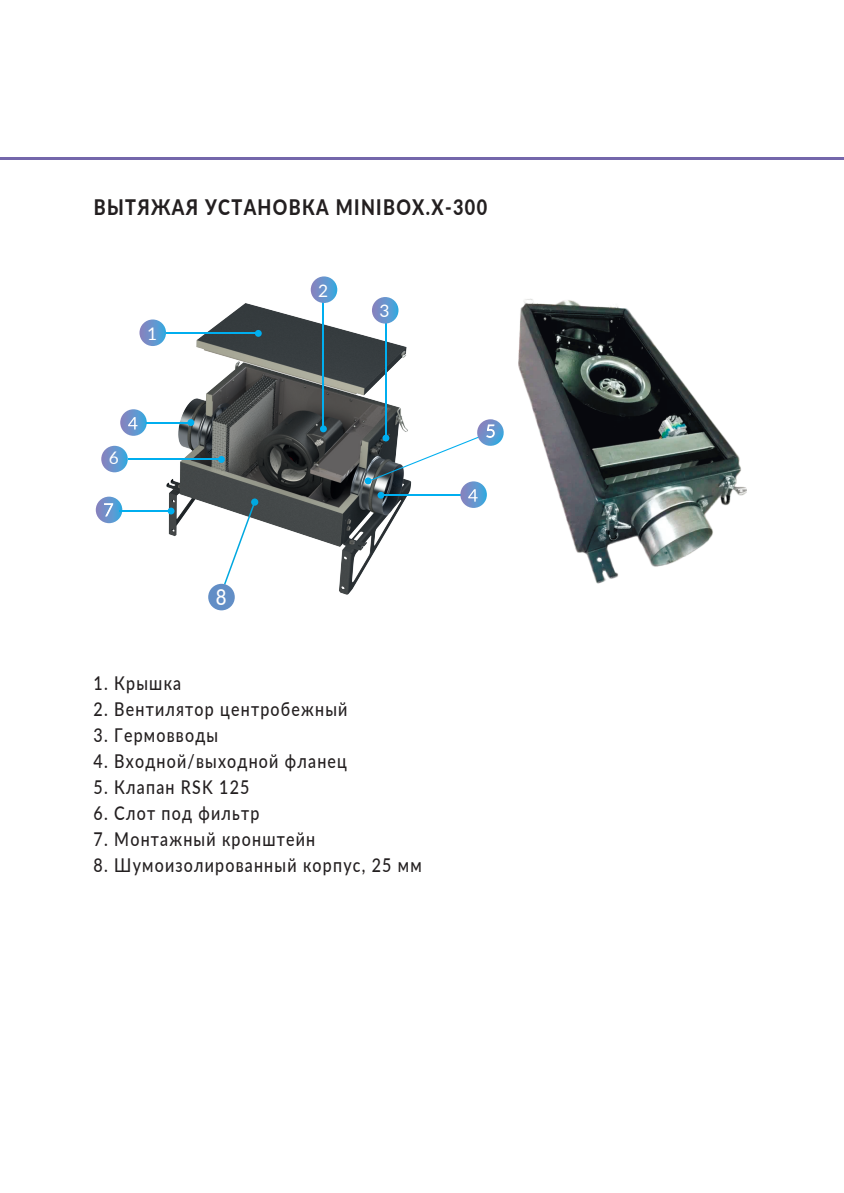
<style>
.page{position:relative;width:844px;height:1193px;background:#fff}
.page>*{position:absolute;margin:0;border:0;box-sizing:border-box;transform-origin:0 0}
.t1{font:500 22px "Lato";color:#fff;scale:.84 1}
.t2{font:800 21.4px "Lato";letter-spacing:.075em;color:#231f20;scale:.84 1}
.t3{font:500 19px "Lato";letter-spacing:.075em;color:#231f20;scale:.84 1}
.t4{font:17.4px "Lato";color:#fff}
.t5{font:800 13.4px "Lato";letter-spacing:.075em;color:#231f20;scale:.84 1}
</style>
<div class="page">
<img style="left:95px;top:287px;width:391px;height:317px">
<svg style="left:120px;top:409px;width:27px;height:27px"></svg>
<svg style="left:128px;top:417px;width:9px;height:12px"></svg>
<svg style="left:139px;top:319px;width:27px;height:27px"></svg>
<hr style="left:323px;top:299px;width:1px;height:130px;background:#00aeef">
<div style="left:320px;top:425px;width:7px;height:7px;background:#00aeef;border-radius:50%"></div>
<hr style="left:385px;top:308px;width:1px;height:130px;background:#00aeef">
<hr style="left:147px;top:422px;width:44px;height:1px;background:#00aeef">
<div style="left:187px;top:419px;width:7px;height:7px;background:#00aeef;border-radius:50%"></div>
<hr style="left:166px;top:333px;width:93px;height:1px;background:#00aeef">
<div style="left:255px;top:330px;width:7px;height:7px;background:#00aeef;border-radius:50%"></div>
<svg style="left:311px;top:276px;width:26px;height:27px"></svg>
<div style="left:372px;top:297px;width:26px;height:26px;background:linear-gradient(to right,#9081bd,#3fa6dd);border-radius:13px"></div>
<svg style="left:460px;top:481px;width:27px;height:27px"></svg>
<svg style="left:101px;top:446px;width:27px;height:26px"></svg>
<hr style="left:128px;top:458px;width:91px;height:2px;background:#00aeef">
<div style="left:218px;top:456px;width:7px;height:7px;background:#00aeef;border-radius:50%"></div>
<svg style="left:364px;top:419px;width:140px;height:82px"></svg>
<svg style="left:96px;top:496px;width:26px;height:27px"></svg>
<svg style="left:104px;top:501px;width:10px;height:18px"></svg>
<hr style="left:119px;top:510px;width:50px;height:1px;background:#00aeef">
<div style="left:168px;top:507px;width:7px;height:7px;background:#00aeef;border-radius:50%"></div>
<hr style="left:0;top:157px;width:844px;height:3px;background:#7467ab">
<div style="left:251px;top:498px;width:7px;height:8px;background:#00a8e0;border-radius:50%"></div>
<svg style="left:223px;top:502px;width:33px;height:84px"></svg>
<div style="left:208px;top:584px;width:27px;height:26px;background:#628ec6;border-radius:50%"></div>
<img style="left:518px;top:299px;width:229px;height:285px">
<p class="t2" style="left:94px;top:191px;width:470px">ВЫТЯЖАЯ УСТАНОВКА MINIBOX.X-300</p>
<p class="t5" style="left:85px;top:198px;width:117px">КОНСТРУКЦИЯ</p>
<p class="t4" style="left:147px;top:321px;width:12px">1</p>
<p class="t4" style="left:109px;top:445px;width:12px">6</p>
<p class="t1" style="left:216px;top:581px;width:14px">8</p>
<p class="t4" style="left:318px;top:278px;width:12px">2</p>
<p class="t4" style="left:379px;top:298px;width:12px">3</p>
<p class="t3" style="left:94px;top:669px;width:106px">1. Крышка</p>
<p class="t3" style="left:94px;top:695px;width:304px">2. Вентилятор центробежный</p>
<p class="t3" style="left:94px;top:721px;width:150px">3. Гермовводы</p>
<p class="t3" style="left:94px;top:747px;width:303px">4. Входной/выходной фланец</p>
<p class="t3" style="left:94px;top:773px;width:187px">5. Клапан RSK 125</p>
<p class="t3" style="left:94px;top:799px;width:199px">6. Слот под фильтр</p>
<p class="t3" style="left:94px;top:825px;width:265px">7. Монтажный кронштейн</p>
<p class="t3" style="left:94px;top:851px;width:392px">8. Шумоизолированный корпус, 25 мм</p>
</div>
